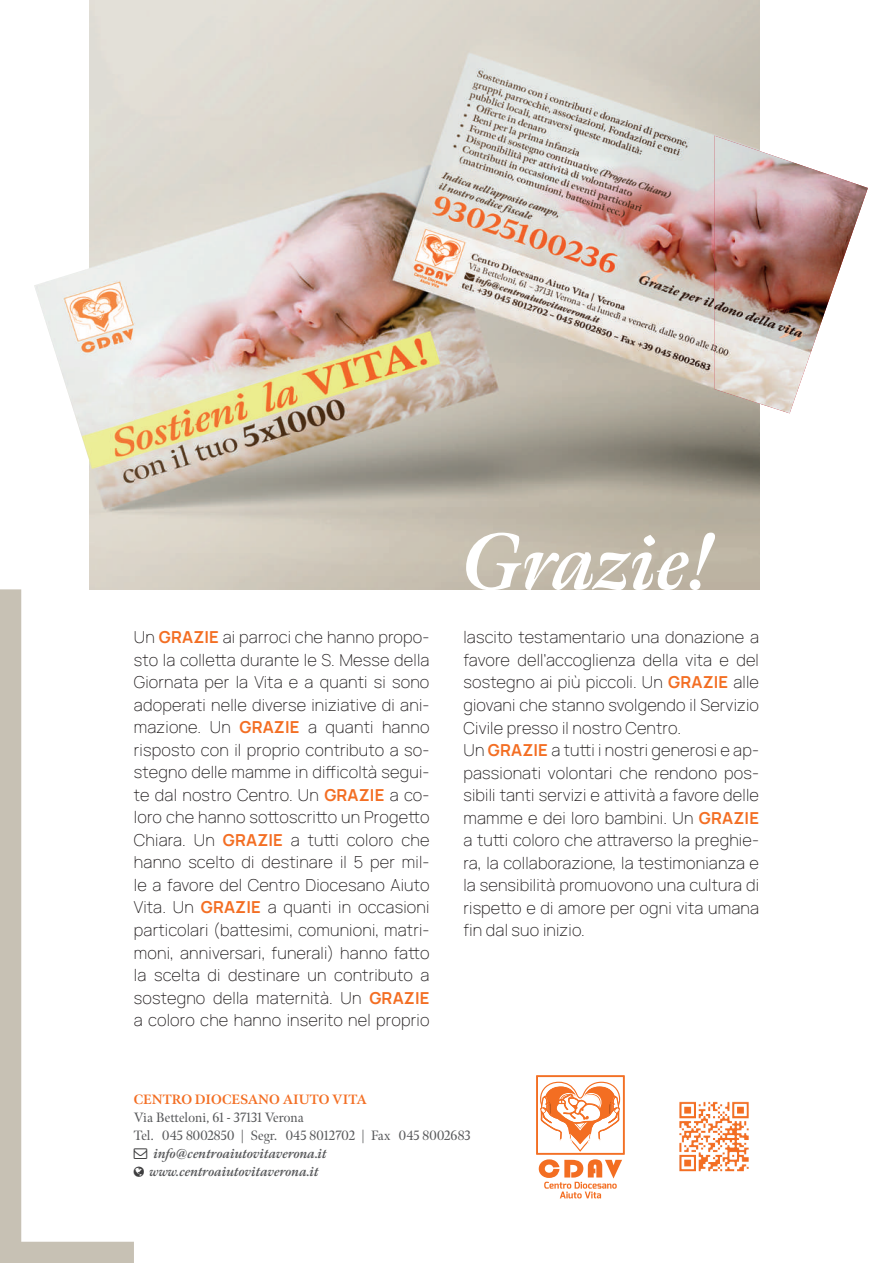
<style>
.page{position:relative;width:893px;height:1263px;background:#fff}
.page>*{position:absolute;margin:0;border:0;box-sizing:border-box;transform-origin:0 0}
.t1{font:italic 700 79.5px "Meno Display";color:#fff}
.t2{font:200 16.5px/22.5px "Manrope";letter-spacing:.01em;color:#231f20;text-align:justify}
.t3{font:13.5px/18px "Meno Display";letter-spacing:.01em;color:#57585a}
.t4{font:italic 700 13.5px/18px "Meno Display";letter-spacing:.01em;color:#57585a}
.t5{font:700 13.5px "Meno Display";color:#f36e23}
.s1{color:#f36e23}
</style>
<div class="page">
<div style="left:536px;top:1075px;width:88px;height:79px;border:1px solid #f36e22"></div>
<svg style="left:540px;top:1081px;width:81px;height:71px"></svg>
<svg style="left:539px;top:1159px;width:83px;height:39px"></svg>
<img style="left:679px;top:1101px;width:70px;height:71px">
<svg style="left:0;top:589px;width:134px;height:674px"></svg>
<img style="left:89px;top:0;width:670px;height:589px">
<img style="left:34px;top:264px;width:100px;height:231px">
<img style="left:714px;top:136px;width:154px;height:277px">
<h1 class="t1" style="left:463px;top:512px;width:252px">Grazie!</h1>
<p class="t2" style="left:134px;top:625px;width:297px">Un <span class="s1">GRAZIE</span> ai parroci che hanno propo&shy;sto la colletta durante le S. Messe della Giornata per la Vita e a quanti si sono adoperati nelle diverse iniziative di ani&shy;mazione. Un <span class="s1">GRAZIE</span> a quanti hanno risposto con il proprio contributo a so&shy;stegno delle mamme in difficoltà segui&shy;te dal nostro Centro. Un <span class="s1">GRAZIE</span> a co&shy;loro che hanno sottoscritto un Progetto Chiara. Un <span class="s1">GRAZIE</span> a tutti coloro che hanno scelto di destinare il 5 per mil&shy;le a favore del Centro Diocesano Aiuto Vita. Un <span class="s1">GRAZIE</span> a quanti in occasioni particolari (battesimi, comunioni, matri&shy;moni, anniversari, funerali) hanno fatto la scelta di destinare un contributo a sostegno della maternità. Un <span class="s1">GRAZIE </span>a coloro che hanno inserito nel proprio</p>
<p class="t2" style="left:463px;top:625px;width:297px;text-align:left">lascito testamentario una donazione a favore dell’accoglienza della vita e del sostegno ai più piccoli. Un <span class="s1">GRAZIE</span> alle giovani che stanno svolgendo il Servizio Civile presso il nostro Centro.<br>Un <span class="s1">GRAZIE</span> a tutti i nostri generosi e ap&shy;passionati volontari che rendono pos&shy;sibili tanti servizi e attività a favore delle mamme e dei loro bambini. Un <span class="s1">GRAZIE </span>a tutti coloro che attraverso la preghie&shy;ra, la collaborazione, la testimonianza e la sensibilità promuovono una cultura di rispetto e di amore per ogni vita umana fin dal suo inizio.</p>
<p class="t5" style="left:134px;top:1091px;width:234px">CENTRO DIOCESANO AIUTO VITA</p>
<p class="t3" style="left:134px;top:1108px;width:338px">Via Betteloni, 61 - 37131 Verona<br>Tel. 045 8002850 | Segr. 045 8012702 | Fax 045 8002683</p>
<p class="t4" style="left:150px;top:1144px;width:179px">info@centroaiutovitaverona.it www.centroaiutovitaverona.it</p>
</div>
